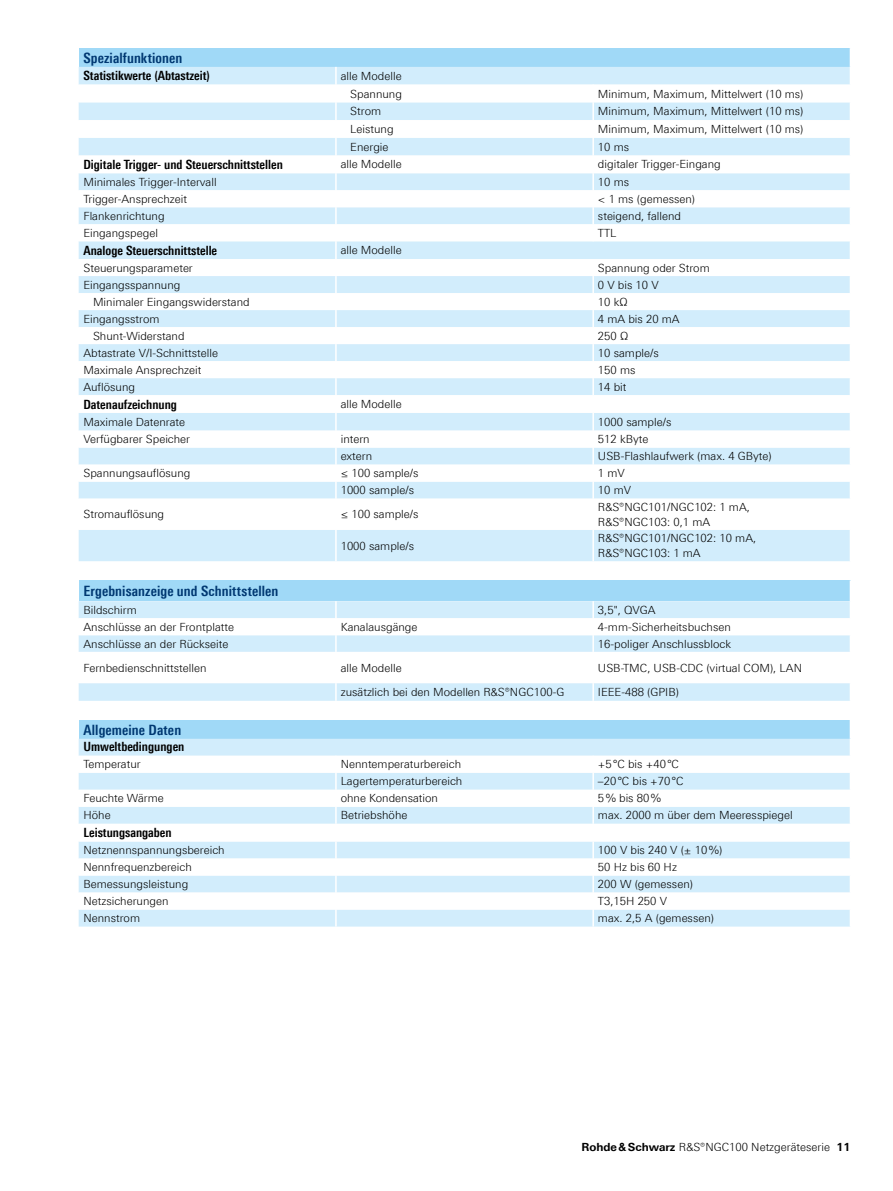
<style>
.page{position:relative;width:893px;height:1191px;background:#fff}
.page>*{position:absolute;margin:0;border:0;box-sizing:border-box;transform-origin:0 0}
.Tabellenueberschrift_blau{font:700 condensed 14.25px "Linotype Universfor RS";letter-spacing:.005em;color:#003872}
.Tabellefett{font:700 condensed 12.75px "Linotype Universfor RS";color:#000}
.Tabelletext{font:300 11.25px "Linotype Universfor RS";color:#000}
.Tabelletext_2mm{font:300 11.25px "Linotype Universfor RS";color:#000}
.s1{font-weight:700}
</style>
<div class="page">
<div style="left:79px;top:48px;width:771px;height:19px;background:#a0d9f7"></div>
<div style="left:79px;top:67px;width:771px;height:494px;background:#d2edfc"></div>
<svg style="left:79px;top:85px;width:771px;height:445px"></svg>
<svg style="left:592px;top:85px;width:2px;height:156px"></svg>
<svg style="left:592px;top:259px;width:2px;height:136px"></svg>
<svg style="left:335px;top:67px;width:2px;height:431px"></svg>
<svg style="left:592px;top:413px;width:2px;height:85px"></svg>
<hr style="left:335px;top:498px;width:2px;height:32px;background:#fff">
<hr style="left:592px;top:498px;width:2px;height:32px;background:#fff">
<hr style="left:335px;top:530px;width:2px;height:31px;background:#fff">
<hr style="left:592px;top:530px;width:2px;height:31px;background:#fff">
<div style="left:79px;top:580px;width:771px;height:21px;background:#a0d9f7"></div>
<div style="left:79px;top:601px;width:771px;height:100px;background:#d2edfc"></div>
<svg style="left:79px;top:618px;width:771px;height:65px"></svg>
<svg style="left:335px;top:601px;width:2px;height:51px"></svg>
<svg style="left:592px;top:601px;width:2px;height:51px"></svg>
<hr style="left:335px;top:652px;width:2px;height:31px;background:#fff">
<hr style="left:592px;top:652px;width:2px;height:31px;background:#fff">
<svg style="left:335px;top:683px;width:2px;height:18px"></svg>
<svg style="left:592px;top:683px;width:2px;height:18px"></svg>
<div style="left:79px;top:720px;width:771px;height:18px;background:#a0d9f7"></div>
<div style="left:79px;top:738px;width:771px;height:188px;background:#d2edfc"></div>
<svg style="left:79px;top:755px;width:771px;height:154px"></svg>
<svg style="left:335px;top:755px;width:2px;height:68px"></svg>
<svg style="left:592px;top:755px;width:2px;height:68px"></svg>
<svg style="left:335px;top:841px;width:2px;height:85px"></svg>
<svg style="left:592px;top:841px;width:2px;height:85px"></svg>
<p class="Tabellenueberschrift_blau" style="left:83px;top:49px;width:101px">Spezialfunktionen</p>
<p class="Tabellefett" style="left:83px;top:68px;width:128px">Statistikwerte (Abtastzeit)</p>
<p class="Tabelletext" style="left:341px;top:69px;width:62px">alle Modelle</p>
<p class="Tabelletext_2mm" style="left:350px;top:87px;width:53px">Spannung</p>
<p class="Tabelletext" style="left:598px;top:87px;width:207px">Minimum, Maximum, Mittelwert (10 ms)</p>
<p class="Tabelletext_2mm" style="left:350px;top:105px;width:32px">Strom</p>
<p class="Tabelletext" style="left:598px;top:105px;width:207px">Minimum, Maximum, Mittelwert (10 ms)</p>
<p class="Tabelletext_2mm" style="left:350px;top:122px;width:45px">Leistung</p>
<p class="Tabelletext" style="left:598px;top:122px;width:207px">Minimum, Maximum, Mittelwert (10 ms)</p>
<p class="Tabelletext_2mm" style="left:350px;top:140px;width:40px">Energie</p>
<p class="Tabelletext" style="left:598px;top:140px;width:33px">10 ms</p>
<p class="Tabellefett" style="left:83px;top:157px;width:201px">Digitale Trigger- und Steuerschnittstellen</p>
<p class="Tabelletext" style="left:341px;top:158px;width:62px">alle Modelle</p>
<p class="Tabelletext" style="left:598px;top:158px;width:124px">digitaler Trigger-Eingang</p>
<p class="Tabelletext" style="left:83px;top:175px;width:135px">Minimales Trigger-Intervall</p>
<p class="Tabelletext" style="left:598px;top:175px;width:33px">10 ms</p>
<p class="Tabelletext" style="left:83px;top:192px;width:105px">Trigger-Ansprechzeit</p>
<p class="Tabelletext" style="left:598px;top:192px;width:99px">&lt; 1 ms (gemessen)</p>
<p class="Tabelletext" style="left:83px;top:209px;width:83px">Flankenrichtung</p>
<p class="Tabelletext" style="left:598px;top:209px;width:85px">steigend, fallend</p>
<p class="Tabelletext" style="left:83px;top:226px;width:76px">Eingangspegel</p>
<p class="Tabelletext" style="left:598px;top:226px;width:20px">TTL</p>
<p class="Tabellefett" style="left:83px;top:243px;width:135px">Analoge Steuerschnittstelle</p>
<p class="Tabelletext" style="left:341px;top:244px;width:62px">alle Modelle</p>
<p class="Tabelletext" style="left:83px;top:261px;width:111px">Steuerungsparameter</p>
<p class="Tabelletext" style="left:598px;top:261px;width:113px">Spannung oder Strom</p>
<p class="Tabelletext" style="left:83px;top:278px;width:98px">Eingangsspannung</p>
<p class="Tabelletext" style="left:598px;top:278px;width:62px">0 V bis 10 V</p>
<p class="Tabelletext_2mm" style="left:93px;top:295px;width:158px">Minimaler Eingangswiderstand</p>
<p class="Tabelletext" style="left:598px;top:295px;width:31px">10 kΩ</p>
<p class="Tabelletext" style="left:83px;top:312px;width:78px">Eingangsstrom</p>
<p class="Tabelletext" style="left:598px;top:312px;width:83px">4 mA bis 20 mA</p>
<p class="Tabelletext_2mm" style="left:93px;top:329px;width:93px">Shunt-Widerstand</p>
<p class="Tabelletext" style="left:598px;top:329px;width:32px">250 Ω</p>
<p class="Tabelletext" style="left:83px;top:346px;width:136px">Abtastrate V/I-Schnittstelle</p>
<p class="Tabelletext" style="left:598px;top:346px;width:62px">10 sample/s</p>
<p class="Tabelletext" style="left:83px;top:363px;width:119px">Maximale Ansprechzeit</p>
<p class="Tabelletext" style="left:598px;top:363px;width:39px">150 ms</p>
<p class="Tabelletext" style="left:83px;top:380px;width:53px">Auflösung</p>
<p class="Tabelletext" style="left:598px;top:380px;width:30px">14 bit</p>
<p class="Tabellefett" style="left:83px;top:396px;width:95px">Datenaufzeichnung</p>
<p class="Tabelletext" style="left:341px;top:397px;width:62px">alle Modelle</p>
<p class="Tabelletext" style="left:83px;top:415px;width:103px">Maximale Datenrate</p>
<p class="Tabelletext" style="left:598px;top:415px;width:75px">1000 sample/s</p>
<p class="Tabelletext" style="left:83px;top:432px;width:108px">Verfügbarer Speicher</p>
<p class="Tabelletext" style="left:341px;top:432px;width:31px">intern</p>
<p class="Tabelletext" style="left:598px;top:432px;width:52px">512 kByte</p>
<p class="Tabelletext" style="left:341px;top:449px;width:33px">extern</p>
<p class="Tabelletext" style="left:598px;top:449px;width:175px">USB-Flashlaufwerk (max. 4 GByte)</p>
<p class="Tabelletext" style="left:83px;top:466px;width:108px">Spannungsauflösung</p>
<p class="Tabelletext" style="left:341px;top:466px;width:79px">≤ 100 sample/s</p>
<p class="Tabelletext" style="left:598px;top:466px;width:28px">1 mV</p>
<p class="Tabelletext" style="left:341px;top:483px;width:75px">1000 sample/s</p>
<p class="Tabelletext" style="left:598px;top:483px;width:35px">10 mV</p>
<p class="Tabelletext" style="left:83px;top:508px;width:82px">Stromauflösung</p>
<p class="Tabelletext" style="left:341px;top:508px;width:79px">≤ 100 sample/s</p>
<p class="Tabelletext" style="left:598px;top:500px;width:154px">R&amp;S®NGC101/NGC102: 1 mA,</p>
<p class="Tabelletext" style="left:598px;top:515px;width:114px">R&amp;S®NGC103: 0,1 mA</p>
<p class="Tabelletext" style="left:341px;top:539px;width:75px">1000 sample/s</p>
<p class="Tabelletext" style="left:598px;top:531px;width:160px">R&amp;S®NGC101/NGC102: 10 mA,</p>
<p class="Tabelletext" style="left:598px;top:546px;width:104px">R&amp;S®NGC103: 1 mA</p>
<p class="Tabellenueberschrift_blau" style="left:83px;top:582px;width:197px">Ergebnisanzeige und Schnittstellen</p>
<p class="Tabelletext" style="left:83px;top:603px;width:55px">Bildschirm</p>
<p class="Tabelletext" style="left:598px;top:603px;width:59px">3,5", QVGA</p>
<p class="Tabelletext" style="left:83px;top:620px;width:152px">Anschlüsse an der Frontplatte</p>
<p class="Tabelletext" style="left:341px;top:620px;width:78px">Kanalausgänge</p>
<p class="Tabelletext" style="left:598px;top:620px;width:134px">4-mm-Sicherheitsbuchsen</p>
<p class="Tabelletext" style="left:83px;top:637px;width:147px">Anschlüsse an der Rückseite</p>
<p class="Tabelletext" style="left:598px;top:637px;width:135px">16-poliger Anschlussblock</p>
<p class="Tabelletext" style="left:83px;top:661px;width:125px">Fernbedienschnittstellen</p>
<p class="Tabelletext" style="left:341px;top:661px;width:62px">alle Modelle</p>
<p class="Tabelletext" style="left:598px;top:661px;width:206px">USB-TMC, USB-CDC (virtual COM), LAN</p>
<p class="Tabelletext" style="left:341px;top:685px;width:225px">zusätzlich bei den Modellen R&amp;S®NGC100-G</p>
<p class="Tabelletext" style="left:598px;top:685px;width:83px">IEEE-488 (GPIB)</p>
<p class="Tabellenueberschrift_blau" style="left:83px;top:721px;width:99px">Allgemeine Daten</p>
<p class="Tabellefett" style="left:83px;top:739px;width:103px">Umweltbedingungen</p>
<p class="Tabelletext" style="left:83px;top:757px;width:59px">Temperatur</p>
<p class="Tabelletext" style="left:341px;top:757px;width:122px">Nenntemperaturbereich</p>
<p class="Tabelletext" style="left:598px;top:757px;width:83px">+5°C bis +40°C</p>
<p class="Tabelletext" style="left:341px;top:774px;width:123px">Lagertemperaturbereich</p>
<p class="Tabelletext" style="left:598px;top:774px;width:87px">–20°C bis +70°C</p>
<p class="Tabelletext" style="left:83px;top:791px;width:82px">Feuchte Wärme</p>
<p class="Tabelletext" style="left:341px;top:791px;width:99px">ohne Kondensation</p>
<p class="Tabelletext" style="left:598px;top:791px;width:65px">5% bis 80%</p>
<p class="Tabelletext" style="left:83px;top:808px;width:29px">Höhe</p>
<p class="Tabelletext" style="left:341px;top:808px;width:68px">Betriebshöhe</p>
<p class="Tabelletext" style="left:598px;top:808px;width:196px">max. 2000 m über dem Meeresspiegel</p>
<p class="Tabellefett" style="left:83px;top:825px;width:90px">Leistungsangaben</p>
<p class="Tabelletext" style="left:83px;top:843px;width:143px">Netznennspannungsbereich</p>
<p class="Tabelletext" style="left:598px;top:843px;width:126px">100 V bis 240 V (± 10%)</p>
<p class="Tabelletext" style="left:83px;top:860px;width:110px">Nennfrequenzbereich</p>
<p class="Tabelletext" style="left:598px;top:860px;width:80px">50 Hz bis 60 Hz</p>
<p class="Tabelletext" style="left:83px;top:877px;width:106px">Bemessungsleistung</p>
<p class="Tabelletext" style="left:598px;top:877px;width:97px">200 W (gemessen)</p>
<p class="Tabelletext" style="left:83px;top:894px;width:87px">Netzsicherungen</p>
<p class="Tabelletext" style="left:598px;top:894px;width:71px">T3,15H 250 V</p>
<p class="Tabelletext" style="left:83px;top:911px;width:58px">Nennstrom</p>
<p class="Tabelletext" style="left:598px;top:911px;width:118px">max. 2,5 A (gemessen)</p>
<p class="Tabelletext" style="left:581px;top:1140px;width:270px"><span class="s1">Rohde&amp;Schwarz</span> R&amp;S®NGC100 Netzgeräteserie <span class="s1">11</span></p>
</div>
